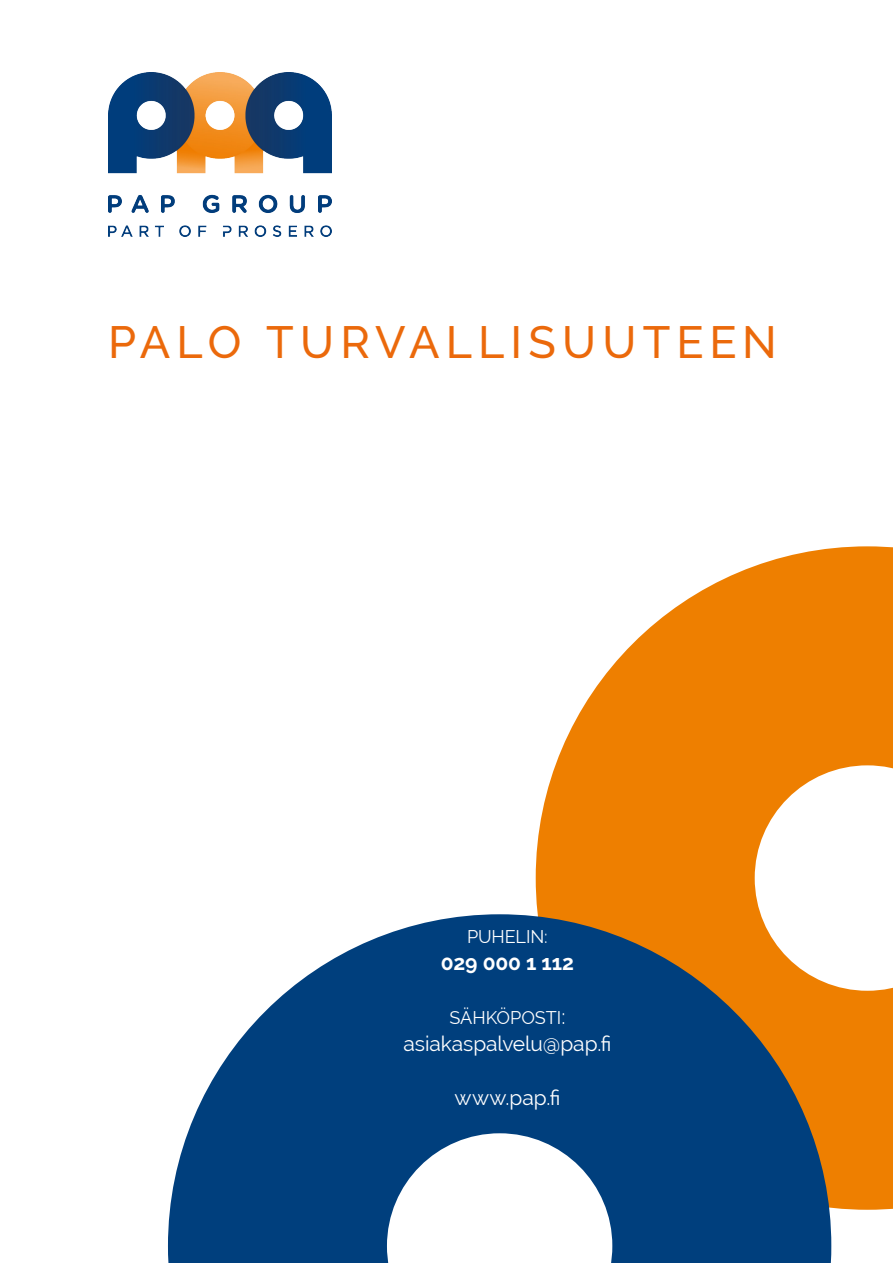
<style>
.page{position:relative;width:893px;height:1263px;background:#fff}
.page>*{position:absolute;margin:0;border:0;box-sizing:border-box;transform-origin:0 0}
.t1{font:500 45px "Raleway";letter-spacing:.135em;color:#eb690b}
.t2{font:21px "Raleway";letter-spacing:-.005em;color:#fff}
.t3{font:700 21px "Raleway";letter-spacing:-.005em;color:#fff}
.t4{font:18px "Raleway";letter-spacing:-.005em;color:#fff}
.s1{font-size:21px}
</style>
<div class="page">
<svg style="left:536px;top:546px;width:357px;height:664px;fill:#ee7f00"></svg>
<svg style="left:168px;top:914px;width:663px;height:349px;background:#345c81"></svg>
<svg style="left:387px;top:1133px;width:225px;height:130px"></svg>
<svg style="left:755px;top:765px;width:138px;height:226px"></svg>
<img style="left:108px;top:72px;width:224px;height:164px">
<h1 class="t1" style="left:108px;top:316px;width:670px">PALO TURVALLISUUTEEN</h1>
<p class="t4" style="left:467px;top:926px;width:82px">PUHELIN:</p>
<p class="t3" style="left:441px;top:950px;width:135px">029 000 1 112</p>
<p class="t4" style="left:449px;top:1007px;width:118px">SÄHKÖPOSTI<span class="s1">:</span></p>
<p class="t2" style="left:403px;top:1031px;width:209px">asiakaspalvelu@pap.fi</p>
<p class="t2" style="left:454px;top:1085px;width:107px">www.pap.fi</p>
</div>
